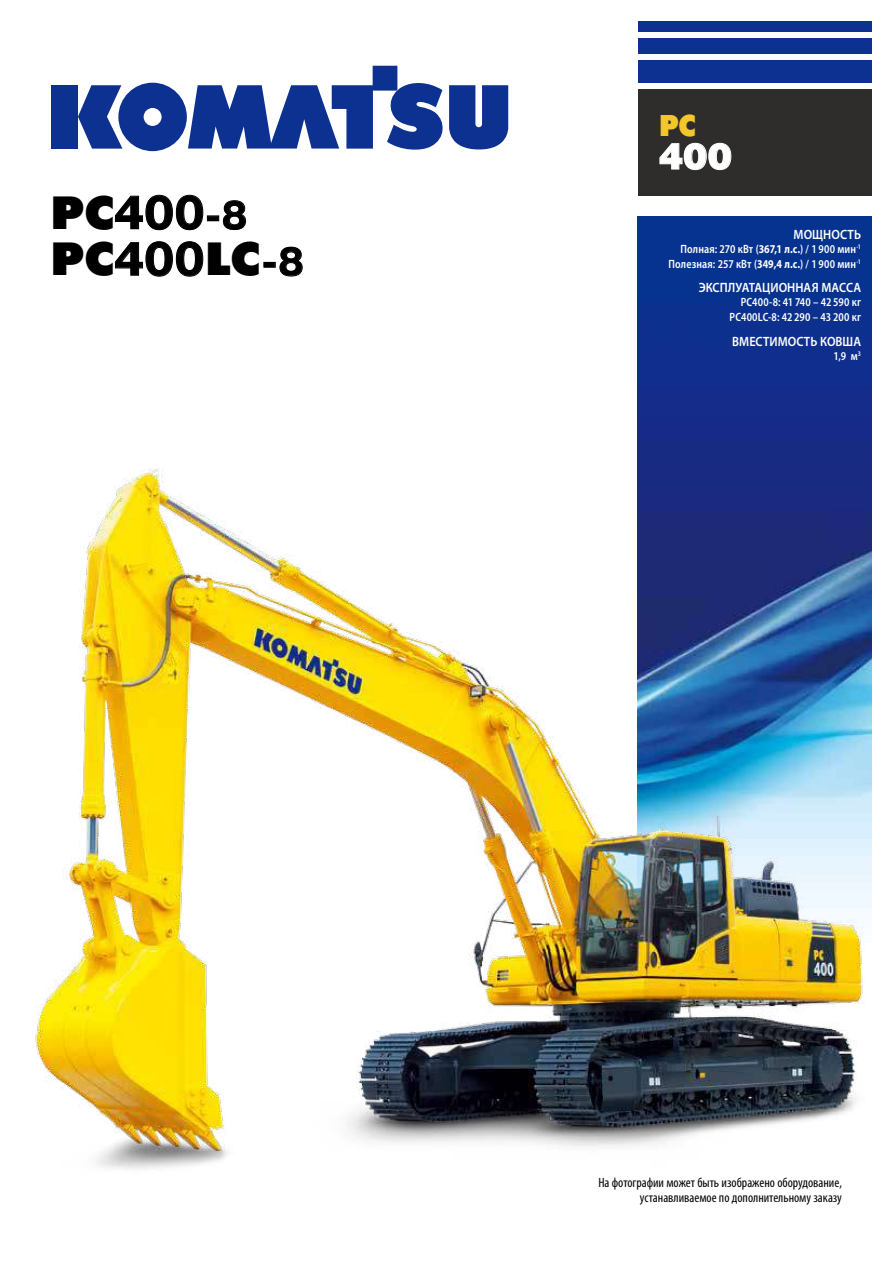
<style>
.page{position:relative;width:893px;height:1263px;background:#fff}
.page>*{position:absolute;margin:0;border:0;box-sizing:border-box;transform-origin:0 0}
.t1{font:46.5px "Futura Futuris X";color:#000}
.t2{font:700 46.5px "Pragmatica";color:#000}
.t3{font:36px "Helios Black C";color:#fff}
.t4{font:30px "Futura Futuris X";color:#f3c62c;scale:.9 1}
.t5{font:condensed 13.5px/14.4px "Myriad Pro";color:#000;text-align:right}
.t6{font:600 13.5px "Myriad Pro";color:#fff;scale:.9 1}
.t7{font:600 semi-condensed 12px/15px "Myriad Pro";letter-spacing:.01em;color:#fff;text-align:right;scale:.9 1}
.s1{font-family:"Futura Futuris X";font-weight:400}
.s2{font-size:39px}
.s3{font-family:"Pragmatica";font-weight:700}
.s4{font-family:"Pragmatica";font-weight:700;font-size:39px}
.s5{font-weight:700}
</style>
<div class="page">
<div style="left:638px;top:61px;width:234px;height:22px;background:#0c3190"></div>
<div style="left:638px;top:21px;width:234px;height:11px;background:#0c3190"></div>
<div style="left:638px;top:38px;width:234px;height:16px;background:#0c3190"></div>
<div style="left:638px;top:89px;width:234px;height:107px;background:#2f2c2c"></div>
<img style="left:638px;top:217px;width:234px;height:691px">
<svg style="left:115px;top:195px;width:89px;height:35px"></svg>
<div style="left:207px;top:215px;width:12px;height:6px;border:1px solid #000"></div>
<svg style="left:223px;top:200px;width:23px;height:30px"></svg>
<svg style="left:115px;top:241px;width:89px;height:36px"></svg>
<div style="left:264px;top:262px;width:12px;height:6px;border:1px solid #000"></div>
<svg style="left:279px;top:246px;width:24px;height:31px"></svg>
<div style="left:51px;top:85px;width:27px;height:64px;background:#0c3190"></div>
<svg style="left:78px;top:66px;width:430px;height:86px"></svg>
<svg style="left:659px;top:143px;width:73px;height:27px"></svg>
<img style="left:35px;top:418px;width:833px;height:751px">
<h1 class="t2" style="left:50px;top:183px;width:198px"><span class="s1">PC</span>400<span class="s2">-8</span></h1>
<h1 class="t1" style="left:50px;top:230px;width:255px">PC<span class="s3">400</span>LC<span class="s4">-8</span></h1>
<h3 class="t4" style="left:659px;top:107px;width:42px">PC</h3>
<h2 class="t3" style="left:659px;top:133px;width:74px">400</h2>
<p class="t6" style="left:794px;top:226px;width:76px">МОЩНОСТЬ</p>
<p class="t7" style="left:669px;top:241px;width:215px">Полная: 270 кВт (<span class="s5">367,1 л.с.</span>) / 1 900 мин<sup>-1<br></sup>Полезная: 257 кВт (<span class="s5">349,4 л.с.</span>) / 1 900 мин<sup>-1</sup></p>
<p class="t6" style="left:699px;top:279px;width:182px">ЭКСПЛУАТАЦИОННАЯ МАССА</p>
<p class="t7" style="left:730px;top:295px;width:148px">PC400-8: 41 740 – 42 590 кг<br>PC400LC-8: 42 290 – 43 200 кг</p>
<p class="t6" style="left:732px;top:333px;width:145px">ВМЕСТИМОСТЬ КОВША</p>
<p class="t7" style="left:833px;top:348px;width:32px">1,9 м<sup>3</sup></p>
<p class="t5" style="left:598px;top:1175px;width:245px">На фотографии может быть изображено оборудование, устанавливаемое по дополнительному заказу</p>
</div>
